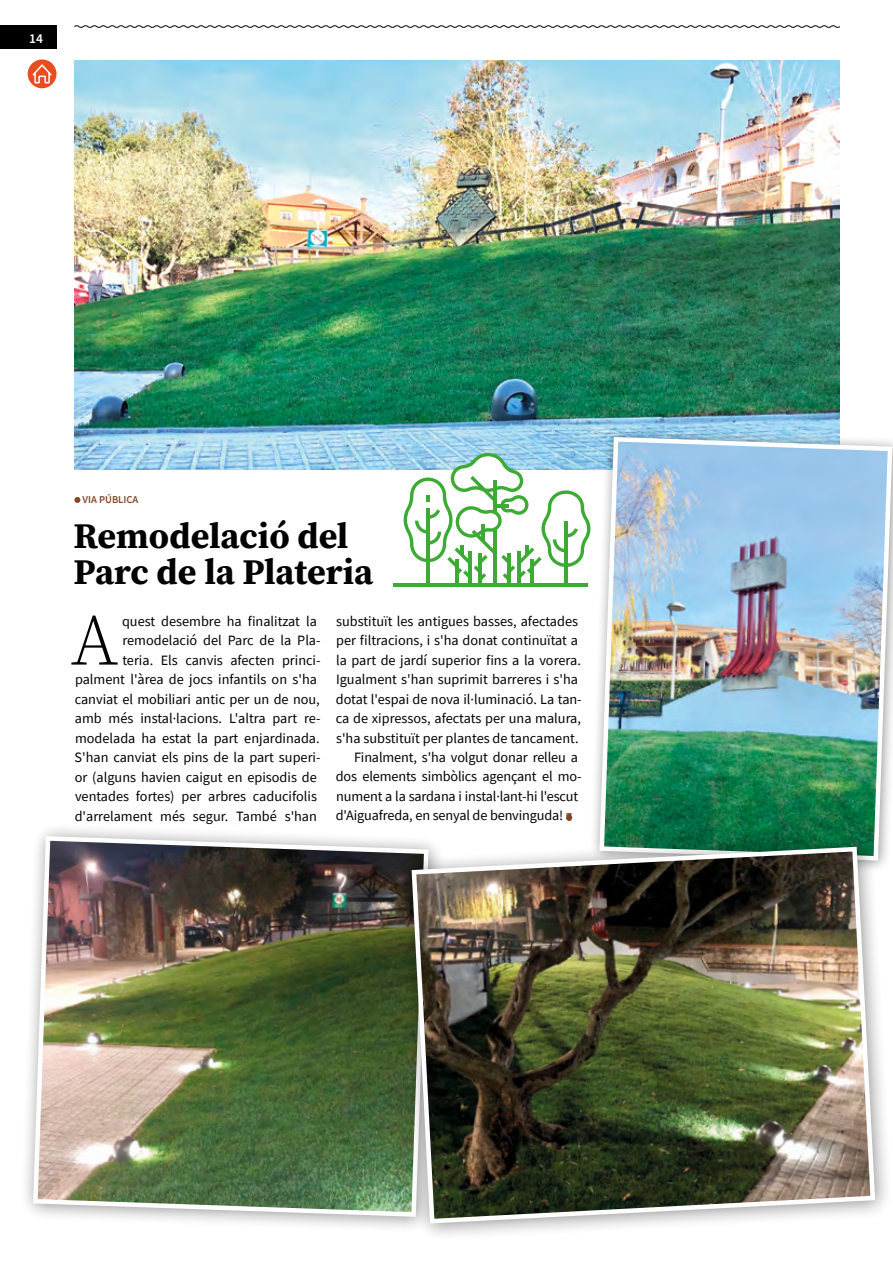
<style>
.page{position:relative;width:893px;height:1263px;background:#fff}
.page>*{position:absolute;margin:0;border:0;box-sizing:border-box;transform-origin:0 0}
.t1{font:72.15px "Source Serif Variable";color:#000}
.t2{font:700 36px/36px "Source Serif Pro";color:#000}
.t3{font:14.25px/19.5px "Source Sans Pro";color:#000;text-align:right}
.t4{font:600 13.5px "Source Sans Pro";color:#fff}
.t5{font:600 10.5px "Source Sans Pro";color:#824826}
</style>
<div class="page">
<svg style="left:74px;top:25px;width:766px;height:3px"></svg>
<svg style="left:28px;top:59px;width:29px;height:29px"></svg>
<svg style="left:31px;top:63px;width:22px;height:21px"></svg>
<svg style="left:74px;top:497px;width:6px;height:6px"></svg>
<svg style="left:566px;top:813px;width:6px;height:8px"></svg>
<img style="left:74px;top:60px;width:766px;height:410px">
<div style="left:589px;top:426px;width:304px;height:448px;background:#000;opacity:.42"></div>
<img style="left:597px;top:435px;width:296px;height:397px">
<div style="left:18px;top:822px;width:428px;height:412px;background:#000;opacity:.42"></div>
<img style="left:31px;top:834px;width:366px;height:385px">
<div style="left:397px;top:832px;width:496px;height:409px;background:#000;opacity:.42"></div>
<img style="left:409px;top:844px;width:468px;height:382px">
<hr style="left:426px;top:508px;width:4px;height:77px;background:#3caa35">
<hr style="left:494px;top:529px;width:3px;height:55px;background:#3caa35">
<hr style="left:393px;top:583px;width:195px;height:4px;background:#3caa35">
<hr style="left:468px;top:551px;width:3px;height:34px;background:#3caa35">
<hr style="left:455px;top:559px;width:3px;height:27px;background:#3caa35">
<hr style="left:478px;top:553px;width:3px;height:32px;background:#3caa35">
<hr style="left:564px;top:521px;width:4px;height:64px;background:#3caa35">
<hr style="left:518px;top:551px;width:3px;height:34px;background:#3caa35">
<hr style="left:530px;top:559px;width:4px;height:27px;background:#3caa35">
<hr style="left:508px;top:553px;width:3px;height:32px;background:#3caa35">
<svg style="left:404px;top:453px;width:186px;height:128px"></svg>
<div style="left:0;top:26px;width:56px;height:23px;background:#000"></div>
<p class="t4" style="left:29px;top:29px;width:15px">14</p>
<p class="t5" style="left:83px;top:492px;width:57px">VIA PÚBLICA</p>
<h2 class="t2" style="left:74px;top:517px;width:301px">Remodelació del<br>Parc de la Plateria</h2>
<h1 class="t1" style="left:71px;top:592px;width:49px">A</h1>
<p class="t3" style="left:75px;top:611px;width:247px">quest desembre ha finalitzat la remodelació del Parc de la Pla-<br>teria. Els canvis afecten princi&shy;palment l'àrea de jocs infantils on s'ha canviat el mobiliari antic per un de nou, amb més instal·lacions. L'altra part re&shy;modelada ha estat la part enjardinada.<br>S'han canviat els pins de la part superi&shy;or (alguns havien caigut en episodis de ventades fortes) per arbres caducifolis d'arrelament més segur. També s'han</p>
<p class="t3" style="left:336px;top:611px;width:243px">substituït les antigues basses, afectades</p>
<p class="t3" style="left:336px;top:630px;width:243px">per filtracions, i s'ha donat continuïtat a</p>
<p class="t3" style="left:336px;top:650px;width:246px">la part de jardí superior fins a la vorera.</p>
<p class="t3" style="left:336px;top:669px;width:243px">Igualment s'han suprimit barreres i s'ha</p>
<p class="t3" style="left:336px;top:689px;width:247px">dotat l'espai de nova il·luminació. La tan-</p>
<p class="t3" style="left:336px;top:708px;width:247px">ca de xipressos, afectats per una malura,</p>
<p class="t3" style="left:336px;top:728px;width:244px">s'ha substituït per plantes de tancament.</p>
<p class="t3" style="left:354px;top:747px;width:225px">Finalment, s'ha volgut donar relleu a</p>
<p class="t3" style="left:336px;top:767px;width:247px">dos elements simbòlics agençant el mo-</p>
<p class="t3" style="left:336px;top:786px;width:244px">nument a la sardana i instal·lant-hi l'escut</p>
<p class="t3" style="left:336px;top:806px;width:229px">d'Aiguafreda, en senyal de benvinguda!</p>
</div>
